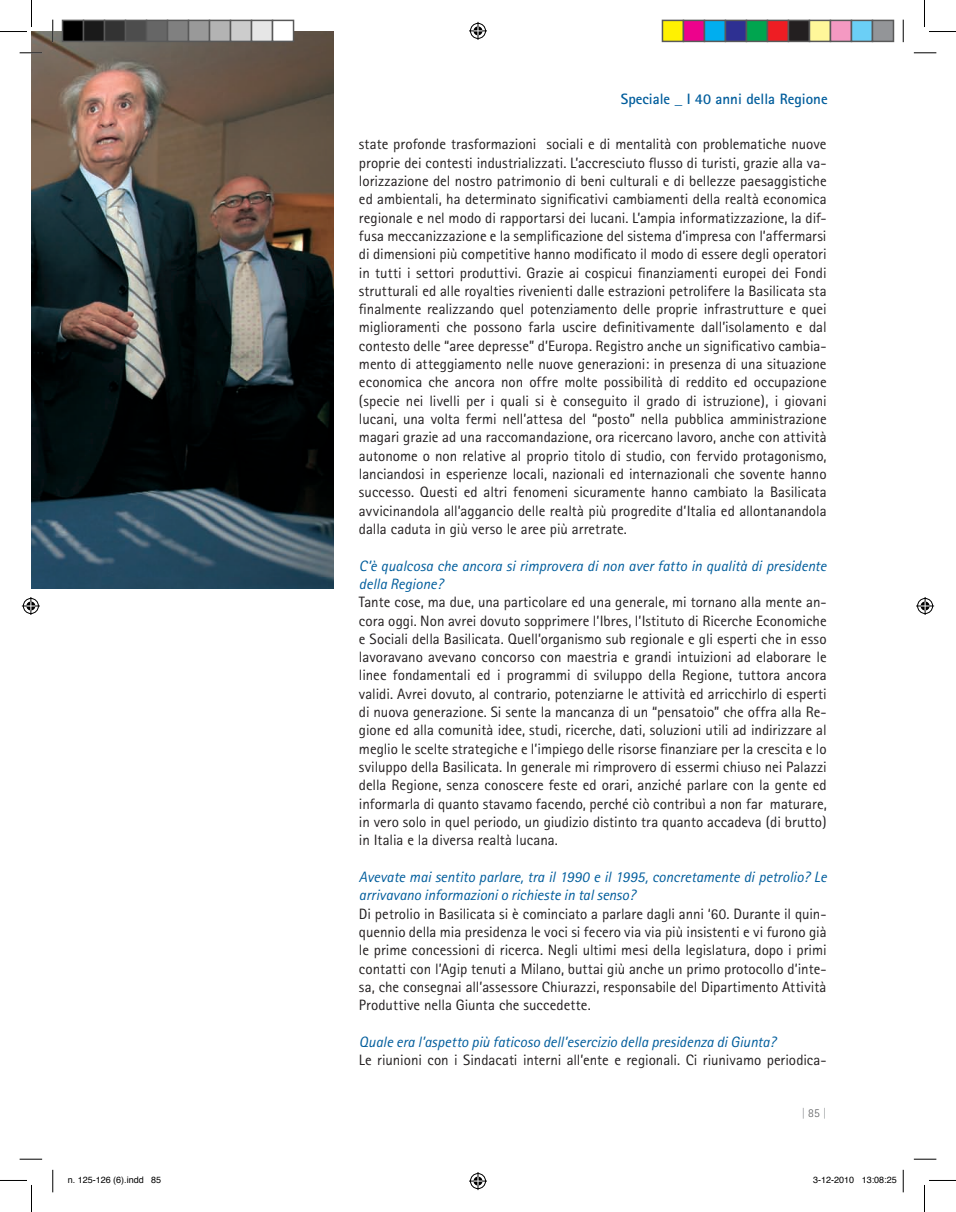
<style>
.page{position:relative;width:956px;height:1212px;background:#fff}
.page>*{position:absolute;margin:0;border:0;box-sizing:border-box;transform-origin:0 0}
.t1{font:15px/18.3px "Rotis Sans Serif";color:#231f20}
.t2{font:700 15px "Rotis Sans Serif";color:#005d9c}
.t3{font:300 12px "Rotis Sans Serif";color:#8a8c8f}
.t4{font:9px "Helvetica";color:#000}
.s1{font-style:italic;color:#005d9c}
.s2{color:#57585a}
</style>
<div class="page">
<img style="left:32px;top:32px;width:301px;height:557px">
<svg style="left:20px;top:52px;width:22px;height:2px"></svg>
<svg style="left:914px;top:52px;width:22px;height:2px"></svg>
<svg style="left:20px;top:1158px;width:22px;height:1px"></svg>
<svg style="left:914px;top:1158px;width:22px;height:1px"></svg>
<svg style="left:52px;top:20px;width:2px;height:22px"></svg>
<svg style="left:52px;top:1169px;width:2px;height:22px"></svg>
<svg style="left:903px;top:20px;width:1px;height:22px"></svg>
<svg style="left:903px;top:1169px;width:1px;height:22px"></svg>
<svg style="left:0;top:0;width:32px;height:32px"></svg>
<svg style="left:0;top:1180px;width:32px;height:31px"></svg>
<svg style="left:924px;top:0;width:32px;height:32px"></svg>
<svg style="left:924px;top:1180px;width:32px;height:31px"></svg>
<svg style="left:469px;top:22px;width:18px;height:18px"></svg>
<svg style="left:469px;top:1172px;width:18px;height:17px"></svg>
<svg style="left:22px;top:597px;width:18px;height:18px"></svg>
<svg style="left:916px;top:597px;width:18px;height:18px"></svg>
<div style="left:63px;top:20px;width:21px;height:21px;background:#000"></div>
<div style="left:62px;top:20px;width:22px;height:22px;border:2px solid #595959"></div>
<div style="left:84px;top:20px;width:21px;height:21px;background:#1a1a1a"></div>
<div style="left:83px;top:20px;width:22px;height:22px;border:2px solid #595959"></div>
<div style="left:105px;top:20px;width:21px;height:21px;background:#333"></div>
<div style="left:104px;top:20px;width:22px;height:22px;border:2px solid #595959"></div>
<div style="left:126px;top:20px;width:21px;height:21px;background:#4d4d4d"></div>
<div style="left:125px;top:20px;width:22px;height:22px;border:2px solid #595959"></div>
<div style="left:147px;top:20px;width:21px;height:21px;background:#666"></div>
<div style="left:146px;top:20px;width:22px;height:22px;border:2px solid #595959"></div>
<div style="left:168px;top:20px;width:21px;height:21px;background:#808080"></div>
<div style="left:167px;top:20px;width:22px;height:22px;border:2px solid #595959"></div>
<div style="left:189px;top:20px;width:21px;height:21px;background:#999"></div>
<div style="left:188px;top:20px;width:22px;height:22px;border:2px solid #595959"></div>
<div style="left:210px;top:20px;width:21px;height:21px;background:#b3b3b3"></div>
<div style="left:209px;top:20px;width:22px;height:22px;border:2px solid #595959"></div>
<div style="left:231px;top:20px;width:21px;height:21px;background:#ccc"></div>
<div style="left:230px;top:20px;width:22px;height:22px;border:2px solid #595959"></div>
<div style="left:252px;top:20px;width:21px;height:21px;background:#e6e6e6"></div>
<div style="left:251px;top:20px;width:22px;height:22px;border:2px solid #595959"></div>
<div style="left:273px;top:20px;width:21px;height:21px;background:#fff"></div>
<div style="left:272px;top:20px;width:22px;height:22px;border:2px solid #595959"></div>
<div style="left:662px;top:20px;width:21px;height:21px;background:#fff101"></div>
<div style="left:662px;top:20px;width:22px;height:22px;border:2px solid #595959"></div>
<div style="left:683px;top:20px;width:21px;height:21px;background:#ed028c"></div>
<div style="left:683px;top:20px;width:22px;height:22px;border:2px solid #595959"></div>
<div style="left:704px;top:20px;width:21px;height:21px;background:#00aeef"></div>
<div style="left:704px;top:20px;width:22px;height:22px;border:2px solid #595959"></div>
<div style="left:725px;top:20px;width:21px;height:21px;background:#2e3092"></div>
<div style="left:725px;top:20px;width:22px;height:22px;border:2px solid #595959"></div>
<div style="left:746px;top:20px;width:21px;height:21px;background:#00a54f"></div>
<div style="left:746px;top:20px;width:22px;height:22px;border:2px solid #595959"></div>
<div style="left:767px;top:20px;width:21px;height:21px;background:#ee1d23"></div>
<div style="left:767px;top:20px;width:22px;height:22px;border:2px solid #595959"></div>
<div style="left:788px;top:20px;width:21px;height:21px;background:#231f20"></div>
<div style="left:788px;top:20px;width:22px;height:22px;border:2px solid #595959"></div>
<div style="left:809px;top:20px;width:21px;height:21px;background:#fff79a"></div>
<div style="left:809px;top:20px;width:22px;height:22px;border:2px solid #595959"></div>
<div style="left:830px;top:20px;width:21px;height:21px;background:#f499c2"></div>
<div style="left:830px;top:20px;width:22px;height:22px;border:2px solid #595959"></div>
<div style="left:851px;top:20px;width:21px;height:21px;background:#6bcff6"></div>
<div style="left:851px;top:20px;width:22px;height:22px;border:2px solid #595959"></div>
<div style="left:872px;top:20px;width:21px;height:21px;background:#939598"></div>
<div style="left:872px;top:20px;width:22px;height:22px;border:2px solid #595959"></div>
<p class="t2" style="left:621px;top:89px;width:208px">Speciale _ I 40 anni della Regione</p>
<p class="t1" style="left:359px;top:135px;width:469px;text-align:justify">state profonde trasformazioni sociali e di mentalità con problematiche nuove proprie dei contesti industrializzati. L’accresciuto flusso di turisti, grazie alla va&shy;lorizzazione del nostro patrimonio di beni culturali e di bellezze paesaggistiche ed ambientali, ha determinato significativi cambiamenti della realtà economica regionale e nel modo di rapportarsi dei lucani. L’ampia informatizzazione, la dif&shy;fusa meccanizzazione e la semplificazione del sistema d’impresa con l’affermarsi di dimensioni più competitive hanno modificato il modo di essere degli operatori in tutti i settori produttivi. Grazie ai cospicui finanziamenti europei dei Fondi strutturali ed alle royalties rivenienti dalle estrazioni petrolifere la Basilicata sta finalmente realizzando quel potenziamento delle proprie infrastrutture e quei miglioramenti che possono farla uscire definitivamente dall’isolamento e dal contesto delle “aree depresse” d’Europa. Registro anche un significativo cambia&shy;mento di atteggiamento nelle nuove generazioni: in presenza di una situazione economica che ancora non offre molte possibilità di reddito ed occupazione (specie nei livelli per i quali si è conseguito il grado di istruzione), i giovani lucani, una volta fermi nell’attesa del “posto” nella pubblica amministrazione magari grazie ad una raccomandazione, ora ricercano lavoro, anche con attività autonome o non relative al proprio titolo di studio, con fervido protagonismo, lanciandosi in esperienze locali, nazionali ed internazionali che sovente hanno successo. Questi ed altri fenomeni sicuramente hanno cambiato la Basilicata avvicinandola all’aggancio delle realtà più progredite d’Italia ed allontanandola dalla caduta in giù verso le aree più arretrate.</p>
<p class="t1" style="left:359px;top:556px;width:469px"><span class="s1">C’è qualcosa che ancora si rimprovera di non aver fatto in qualità di presidente della Regione?<br></span>Tante cose, ma due, una particolare ed una generale, mi tornano alla mente an&shy;cora oggi. Non avrei dovuto sopprimere l’Ibres, l’Istituto di Ricerche Economiche e Sociali della Basilicata. Quell’organismo sub regionale e gli esperti che in esso lavoravano avevano concorso con maestria e grandi intuizioni ad elaborare le linee fondamentali ed i programmi di sviluppo della Regione, tuttora ancora validi. Avrei dovuto, al contrario, potenziarne le attività ed arricchirlo di esperti di nuova generazione. Si sente la mancanza di un “pensatoio” che offra alla Re&shy;gione ed alla comunità idee, studi, ricerche, dati, soluzioni utili ad indirizzare al meglio le scelte strategiche e l’impiego delle risorse finanziare per la crescita e lo sviluppo della Basilicata. In generale mi rimprovero di essermi chiuso nei Palazzi della Regione, senza conoscere feste ed orari, anziché parlare con la gente ed informarla di quanto stavamo facendo, perché ciò contribuì a non far maturare, in vero solo in quel periodo, un giudizio distinto tra quanto accadeva (di brutto) in Italia e la diversa realtà lucana.</p>
<p class="t1" style="left:359px;top:867px;width:469px"><span class="s1">Avevate mai sentito parlare, tra il 1990 e il 1995, concretamente di petrolio? Le arrivavano informazioni o richieste in tal senso?<br></span>Di petrolio in Basilicata si è cominciato a parlare dagli anni ‘60. Durante il quin&shy;quennio della mia presidenza le voci si fecero via via più insistenti e vi furono già le prime concessioni di ricerca. Negli ultimi mesi della legislatura, dopo i primi contatti con l’Agip tenuti a Milano, buttai giù anche un primo protocollo d’inte&shy;sa, che consegnai all’assessore Chiurazzi, responsabile del Dipartimento Attività Produttive nella Giunta che succedette.</p>
<p class="t1" style="left:359px;top:1032px;width:469px"><span class="s1">Quale era l’aspetto più faticoso dell’esercizio della presidenza di Giunta?<br></span>Le riunioni con i Sindacati interni all’ente e regionali. Ci riunivamo periodica-</p>
<p class="t3" style="left:801px;top:1105px;width:27px">|<span class="s2">85</span>|</p>
<p class="t4" style="left:68px;top:1173px;width:95px">n. 125-126 (6).indd 85</p>
<p class="t4" style="left:813px;top:1173px;width:85px">3-12-2010 13:08:25</p>
</div>
